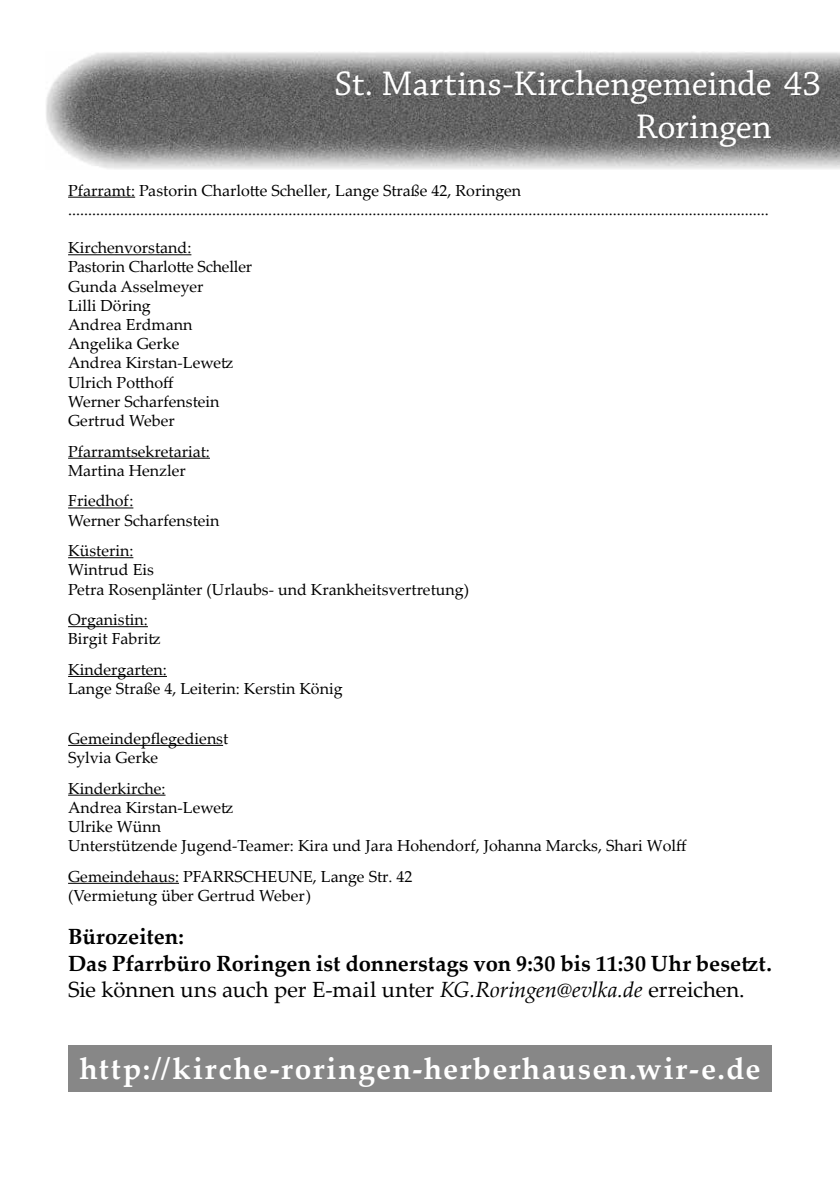
<style>
.page{position:relative;width:840px;height:1191px;background:#fff}
.page>*{position:absolute;margin:0;border:0;box-sizing:border-box;transform-origin:0 0}
.t1{font:36px/43.2px "Chaparral Pro";color:#fff}
.t2{font:700 30px "Palatino Linotype";letter-spacing:.05em;color:#fff}
.t3{font:700 22px/26.4px "Palatino Linotype";letter-spacing:.005em;color:#000}
.t4{font:16px/19.2px "Palatino Linotype";color:#000}
.s1{font-weight:400}
.s2{font-weight:400;font-style:italic}
</style>
<div class="page">
<img style="left:46px;top:52px;width:793px;height:117px">
<hr style="left:68px;top:197px;width:67px;height:1px;background:#000">
<hr style="left:68px;top:254px;width:123px;height:1px;background:#000">
<hr style="left:68px;top:458px;width:142px;height:1px;background:#000">
<hr style="left:68px;top:507px;width:65px;height:1px;background:#000">
<hr style="left:68px;top:557px;width:65px;height:1px;background:#000">
<hr style="left:68px;top:626px;width:80px;height:1px;background:#000">
<hr style="left:68px;top:676px;width:99px;height:1px;background:#000">
<hr style="left:68px;top:745px;width:155px;height:1px;background:#000">
<hr style="left:68px;top:794px;width:97px;height:1px;background:#000">
<hr style="left:68px;top:883px;width:111px;height:1px;background:#000">
<div style="left:68px;top:1045px;width:703px;height:46px;background:#878787"></div>
<h1 class="t1" style="left:635px;top:63px;width:187px;text-indent:-301px">St. Martins-Kirchengemeinde 43<br>Roringen</h1>
<p class="t4" style="left:68px;top:180px;width:701px">Pfarramt: Pastorin Charlotte Scheller, Lange Straße 42, Roringen ...............................................................................................................................................................................</p>
<p class="t4" style="left:68px;top:237px;width:185px">Kirchenvorstand:<br>Pastorin Charlotte Scheller<br>Gunda Asselmeyer<br>Lilli Döring<br>Andrea Erdmann<br>Angelika Gerke<br>Andrea Kirstan-Lewetz<br>Ulrich Potthoff<br>Werner Scharfenstein<br>Gertrud Weber</p>
<p class="t4" style="left:68px;top:441px;width:143px">Pfarramtsekretariat:<br>Martina Henzler</p>
<p class="t4" style="left:68px;top:490px;width:153px">Friedhof:<br>Werner Scharfenstein</p>
<p class="t4" style="left:68px;top:540px;width:402px">Küsterin:<br>Wintrud Eis<br>Petra Rosenplänter (Urlaubs- und Krankheitsvertretung)</p>
<p class="t4" style="left:68px;top:609px;width:94px">Organistin:<br>Birgit Fabritz</p>
<p class="t4" style="left:68px;top:659px;width:276px">Kindergarten:<br>Lange Straße 4, Leiterin: Kerstin König</p>
<p class="t4" style="left:68px;top:728px;width:162px">Gemeindepflegedienst<br>Sylvia Gerke</p>
<p class="t4" style="left:68px;top:778px;width:619px">Kinderkirche:<br>Andrea Kirstan-Lewetz<br>Ulrike Wünn<br>Unterstützende Jugend-Teamer: Kira und Jara Hohendorf, Johanna Marcks, Shari Wolff</p>
<p class="t4" style="left:68px;top:866px;width:346px">Gemeindehaus: PFARRSCHEUNE, Lange Str. 42 (Vermietung über Gertrud Weber)</p>
<h3 class="t3" style="left:68px;top:923px;width:704px">Bürozeiten:<br>Das Pfarrbüro Roringen ist donnerstags von 9:30 bis 11:30 Uhr besetzt.<br><span class="s1">Sie können uns auch per E-mail unter</span> <span class="s2">KG.Roringen@evlka.de</span> <span class="s1">erreichen.</span></h3>
<h2 class="t2" style="left:79px;top:1047px;width:682px">http://kirche-roringen-herberhausen.wir-e.de</h2>
</div>
